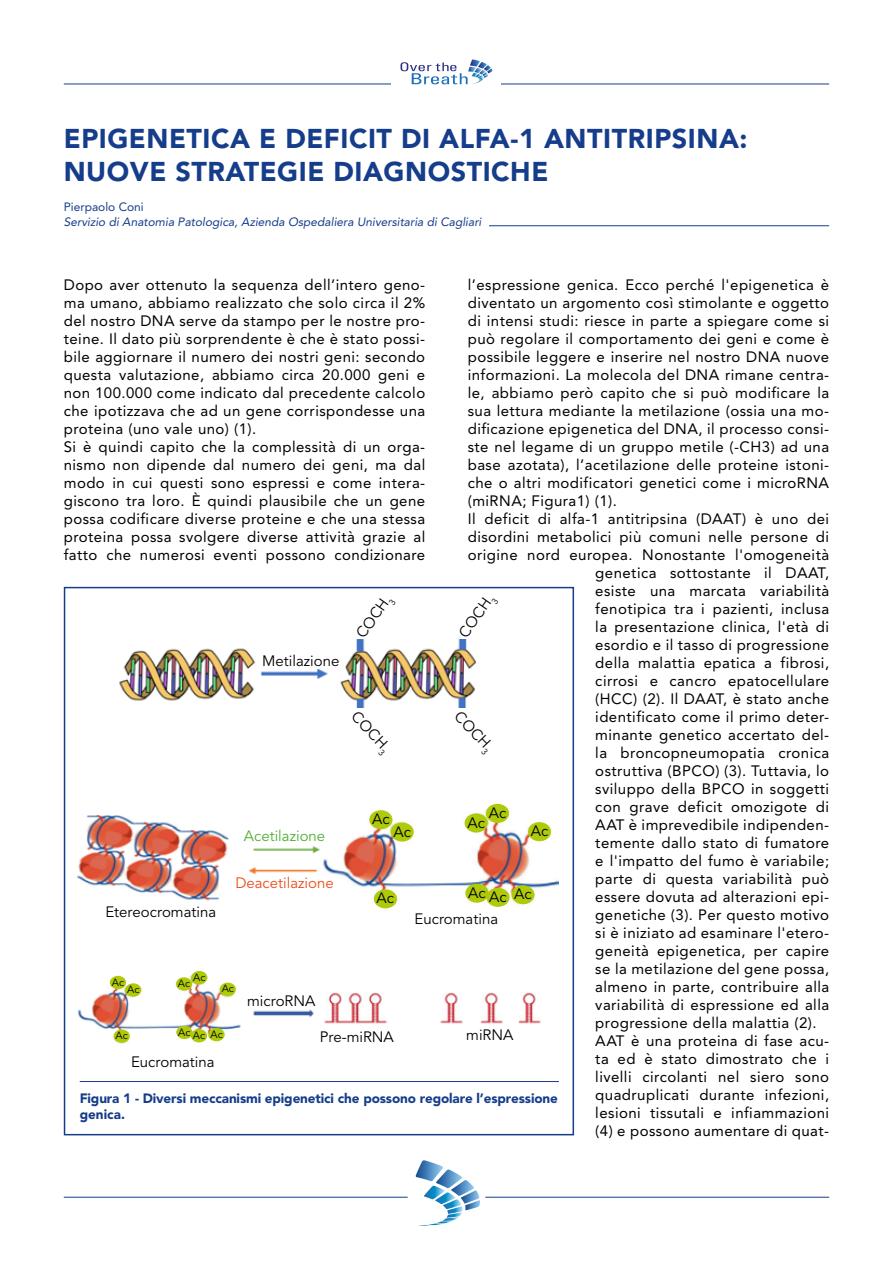
<style>
.page{position:relative;width:893px;height:1263px;background:#fff}
.page>*{position:absolute;margin:0;border:0;box-sizing:border-box;transform-origin:0 0}
.t1{font:900 27px/33px "Avenir LT Std";letter-spacing:.02em;color:#153d8b}
.t2{font:15px/18px "Avenir LT Std";letter-spacing:.03em;color:#000}
.t3{font:15px "Avenir LT Std";color:#000}
.t4{font:15px "Avenir LT Std";color:#e94e1b}
.t5{font:15px "Avenir LT Std";color:#52ae32}
.t6{font:900 13.5px/16.2px "Avenir LT Std";letter-spacing:-.01em;color:#153d8b}
.t7{font:italic 12px "Avenir LT Std";color:#153d8b}
.t8{font:12px "Avenir LT Std";color:#153d8b}
.t9{font:10.5px "Avenir LT Std";color:#000}
</style>
<div class="page">
<hr style="left:64px;top:84px;width:765px;height:1px;background:#153d8b">
<hr style="left:64px;top:1197px;width:765px;height:1px;background:#153d8b">
<div style="left:391px;top:59px;width:110px;height:30px;background:#fff"></div>
<svg style="left:400px;top:59px;width:92px;height:25px"></svg>
<svg style="left:402px;top:1160px;width:88px;height:66px"></svg>
<hr style="left:489px;top:225px;width:340px;height:1px;background:#153d8b">
<img style="left:77px;top:639px;width:482px;height:443px">
<div style="left:335px;top:709px;width:164px;height:53px;background:#fff"></div>
<hr style="left:80px;top:1081px;width:479px;height:1px;background:#153d8b">
<div style="left:105px;top:904px;width:112px;height:16px;background:#fff"></div>
<div style="left:401px;top:911px;width:112px;height:16px;background:#fff"></div>
<div style="left:228px;top:875px;width:112px;height:16px;background:#fff"></div>
<div style="left:232px;top:828px;width:112px;height:16px;background:#fff"></div>
<div style="left:259px;top:653px;width:85px;height:16px;background:#fff"></div>
<div style="left:434px;top:1027px;width:112px;height:16px;background:#fff"></div>
<div style="left:301px;top:1029px;width:112px;height:16px;background:#fff"></div>
<div style="left:238px;top:993px;width:88px;height:16px;background:#fff"></div>
<div style="left:117px;top:1054px;width:112px;height:16px;background:#fff"></div>
<div style="left:374px;top:889px;width:23px;height:19px;background:#afca0b;border-radius:50%"></div>
<div style="left:465px;top:884px;width:23px;height:19px;background:#afca0b;border-radius:50%"></div>
<div style="left:486px;top:888px;width:23px;height:19px;background:#afca0b;border-radius:50%"></div>
<div style="left:511px;top:885px;width:23px;height:19px;background:#afca0b;border-radius:50%"></div>
<div style="left:528px;top:822px;width:23px;height:19px;background:#afca0b;border-radius:50%"></div>
<div style="left:486px;top:804px;width:23px;height:19px;background:#afca0b;border-radius:50%"></div>
<div style="left:465px;top:813px;width:23px;height:19px;background:#afca0b;border-radius:50%"></div>
<div style="left:391px;top:822px;width:23px;height:19px;background:#afca0b;border-radius:50%"></div>
<div style="left:369px;top:810px;width:23px;height:19px;background:#afca0b;border-radius:50%"></div>
<div style="left:110px;top:976px;width:16px;height:13px;background:#afca0b;border-radius:50%"></div>
<div style="left:125px;top:983px;width:16px;height:14px;background:#afca0b;border-radius:50%"></div>
<div style="left:114px;top:1029px;width:16px;height:14px;background:#afca0b;border-radius:50%"></div>
<div style="left:176px;top:977px;width:16px;height:14px;background:#afca0b;border-radius:50%"></div>
<div style="left:191px;top:971px;width:16px;height:13px;background:#afca0b;border-radius:50%"></div>
<div style="left:220px;top:982px;width:16px;height:14px;background:#afca0b;border-radius:50%"></div>
<div style="left:209px;top:1028px;width:16px;height:13px;background:#afca0b;border-radius:50%"></div>
<div style="left:191px;top:1029px;width:16px;height:13px;background:#afca0b;border-radius:50%"></div>
<div style="left:176px;top:1026px;width:16px;height:13px;background:#afca0b;border-radius:50%"></div>
<div style="left:64px;top:587px;width:510px;height:548px;border:2px solid #153d8b"></div>
<h1 class="t1" style="left:64px;top:122px;width:685px">EPIGENETICA E DEFICIT DI ALFA-1 ANTITRIPSINA:<br>NUOVE STRATEGIE DIAGNOSTICHE</h1>
<p class="t8" style="left:64px;top:200px;width:82px">Pierpaolo Coni</p>
<p class="t7" style="left:64px;top:215px;width:419px">Servizio di Anatomia Patologica, Azienda Ospedaliera Universitaria di Cagliari</p>
<p class="t2" style="left:64px;top:275px;width:363px">Dopo aver ottenuto la sequenza dell’intero geno&shy;ma umano, abbiamo realizzato che solo circa il 2% del nostro DNA serve da stampo per le nostre pro&shy;teine. Il dato più sorprendente è che è stato possi&shy;bile aggiornare il numero dei nostri geni: secondo questa valutazione, abbiamo circa 20.000 geni e non 100.000 come indicato dal precedente calcolo che ipotizzava che ad un gene corrispondesse una proteina (uno vale uno) (1).<br>Si è quindi capito che la complessità di un orga&shy;nismo non dipende dal numero dei geni, ma dal modo in cui questi sono espressi e come intera&shy;giscono tra loro. È quindi plausibile che un gene possa codificare diverse proteine e che una stessa proteina possa svolgere diverse attività grazie al fatto che numerosi eventi possono condizionare</p>
<p class="t2" style="left:468px;top:275px;width:363px">l’espressione genica. Ecco perché l'epigenetica è</p>
<p class="t2" style="left:468px;top:293px;width:363px">diventato un argomento così stimolante e oggetto</p>
<p class="t2" style="left:468px;top:311px;width:363px">di intensi studi: riesce in parte a spiegare come si</p>
<p class="t2" style="left:468px;top:329px;width:363px">può regolare il comportamento dei geni e come è</p>
<p class="t2" style="left:468px;top:347px;width:363px">possibile leggere e inserire nel nostro DNA nuove</p>
<p class="t2" style="left:468px;top:365px;width:363px">informazioni. La molecola del DNA rimane centra-</p>
<p class="t2" style="left:468px;top:383px;width:363px">le, abbiamo però capito che si può modificare la</p>
<p class="t2" style="left:468px;top:401px;width:363px">sua lettura mediante la metilazione (ossia una mo-</p>
<p class="t2" style="left:468px;top:419px;width:363px">dificazione epigenetica del DNA, il processo consi-</p>
<p class="t2" style="left:468px;top:437px;width:363px">ste nel legame di un gruppo metile (-CH3) ad una</p>
<p class="t2" style="left:468px;top:455px;width:363px">base azotata), l’acetilazione delle proteine istoni-</p>
<p class="t2" style="left:468px;top:473px;width:363px">che o altri modificatori genetici come i microRNA</p>
<p class="t2" style="left:468px;top:491px;width:151px">(miRNA; Figura1) (1).</p>
<p class="t2" style="left:468px;top:509px;width:363px">Il deficit di alfa-1 antitripsina (DAAT) è uno dei</p>
<p class="t2" style="left:468px;top:527px;width:363px">disordini metabolici più comuni nelle persone di</p>
<p class="t2" style="left:468px;top:545px;width:363px">origine nord europea. Nonostante l'omogeneità</p>
<p class="t2" style="left:595px;top:563px;width:235px">genetica sottostante il DAAT,</p>
<p class="t2" style="left:595px;top:581px;width:235px">esiste una marcata variabilità</p>
<p class="t2" style="left:595px;top:599px;width:235px">fenotipica tra i pazienti, inclusa</p>
<p class="t2" style="left:595px;top:617px;width:235px">la presentazione clinica, l'età di</p>
<p class="t2" style="left:595px;top:635px;width:235px">esordio e il tasso di progressione</p>
<p class="t2" style="left:595px;top:653px;width:235px">della malattia epatica a fibrosi,</p>
<p class="t2" style="left:595px;top:671px;width:235px">cirrosi e cancro epatocellulare</p>
<p class="t2" style="left:595px;top:689px;width:235px">(HCC) (2). Il DAAT, è stato anche</p>
<p class="t2" style="left:595px;top:707px;width:235px">identificato come il primo deter-</p>
<p class="t2" style="left:595px;top:725px;width:235px">minante genetico accertato del-</p>
<p class="t2" style="left:595px;top:743px;width:235px">la broncopneumopatia cronica</p>
<p class="t2" style="left:595px;top:761px;width:235px">ostruttiva (BPCO) (3). Tuttavia, lo</p>
<p class="t2" style="left:595px;top:779px;width:235px">sviluppo della BPCO in soggetti</p>
<p class="t2" style="left:595px;top:797px;width:235px">con grave deficit omozigote di</p>
<p class="t2" style="left:595px;top:815px;width:235px">AAT è imprevedibile indipenden-</p>
<p class="t2" style="left:595px;top:833px;width:235px">temente dallo stato di fumatore</p>
<p class="t2" style="left:595px;top:851px;width:235px">e l'impatto del fumo è variabile;</p>
<p class="t2" style="left:595px;top:869px;width:235px">parte di questa variabilità può</p>
<p class="t2" style="left:595px;top:887px;width:235px">essere dovuta ad alterazioni epi-</p>
<p class="t2" style="left:595px;top:905px;width:235px">genetiche (3). Per questo motivo</p>
<p class="t2" style="left:595px;top:923px;width:235px">si è iniziato ad esaminare l'etero-</p>
<p class="t2" style="left:595px;top:941px;width:235px">geneità epigenetica, per capire</p>
<p class="t2" style="left:595px;top:959px;width:235px">se la metilazione del gene possa,</p>
<p class="t2" style="left:595px;top:977px;width:235px">almeno in parte, contribuire alla</p>
<p class="t2" style="left:595px;top:995px;width:235px">variabilità di espressione ed alla</p>
<p class="t2" style="left:595px;top:1013px;width:223px">progressione della malattia (2).</p>
<p class="t2" style="left:595px;top:1031px;width:235px">AAT è una proteina di fase acu-</p>
<p class="t2" style="left:595px;top:1049px;width:235px">ta ed è stato dimostrato che i</p>
<p class="t2" style="left:595px;top:1067px;width:235px">livelli circolanti nel siero sono</p>
<p class="t2" style="left:595px;top:1085px;width:235px">quadruplicati durante infezioni,</p>
<p class="t2" style="left:595px;top:1103px;width:235px">lesioni tissutali e infiammazioni</p>
<p class="t2" style="left:595px;top:1121px;width:235px">(4) e possono aumentare di quat-</p>
<p class="t3" style="left:455px;top:631px;width:51px;rotate:-55deg">COCH<sub>3</sub></p>
<p class="t3" style="left:353px;top:631px;width:51px;rotate:-55deg">COCH<sub>3</sub></p>
<p class="t3" style="left:262px;top:652px;width:79px">Metilazione</p>
<p class="t3" style="left:463px;top:707px;width:51px;rotate:46deg">COCH<sub>3</sub></p>
<p class="t3" style="left:360px;top:708px;width:51px;rotate:46deg">COCH<sub>3</sub></p>
<p class="t3" style="left:489px;top:804px;width:19px">Ac</p>
<p class="t3" style="left:372px;top:810px;width:19px">Ac</p>
<p class="t3" style="left:467px;top:814px;width:19px">Ac</p>
<p class="t3" style="left:531px;top:822px;width:19px">Ac</p>
<p class="t3" style="left:393px;top:823px;width:19px">Ac</p>
<p class="t5" style="left:244px;top:827px;width:83px">Acetilazione</p>
<p class="t4" style="left:235px;top:874px;width:100px">Deacetilazione</p>
<p class="t3" style="left:377px;top:889px;width:19px">Ac</p>
<p class="t3" style="left:468px;top:885px;width:65px">Ac Ac Ac</p>
<p class="t3" style="left:105px;top:903px;width:112px">Etereocromatina</p>
<p class="t3" style="left:414px;top:910px;width:85px">Eucromatina</p>
<p class="t9" style="left:193px;top:971px;width:14px">Ac</p>
<p class="t9" style="left:112px;top:976px;width:14px">Ac</p>
<p class="t9" style="left:178px;top:977px;width:14px">Ac</p>
<p class="t9" style="left:222px;top:983px;width:14px">Ac</p>
<p class="t9" style="left:178px;top:1028px;width:46px">Ac Ac Ac</p>
<p class="t9" style="left:127px;top:983px;width:14px">Ac</p>
<p class="t9" style="left:116px;top:1029px;width:14px">Ac</p>
<p class="t3" style="left:247px;top:992px;width:70px">microRNA</p>
<p class="t3" style="left:466px;top:1026px;width:49px">miRNA</p>
<p class="t3" style="left:320px;top:1028px;width:76px">Pre-miRNA</p>
<p class="t3" style="left:131px;top:1053px;width:85px">Eucromatina</p>
<p class="t6" style="left:80px;top:1090px;width:480px">Figura 1 - Diversi meccanismi epigenetici che possono regolare l’espressione genica.</p>
</div>
